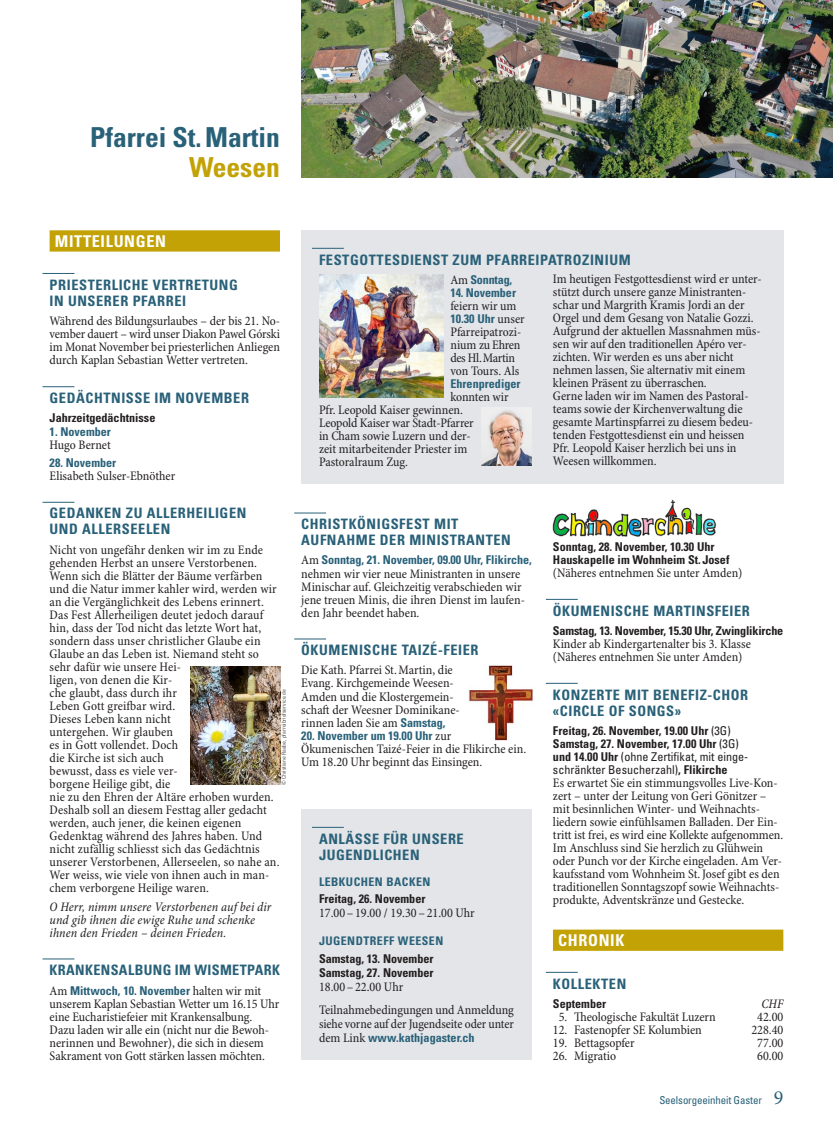
<style>
.page{position:relative;width:833px;height:1134px;background:#fff}
.page>*{position:absolute;margin:0;border:0;box-sizing:border-box;transform-origin:0 0}
.t1{font:700 condensed 27.5px "Univers LT Std";color:#296179}
.t2{font:700 condensed 27.5px "Univers LT Std";color:#c2a205}
.t3{font:700 condensed 16.25px "Univers LT Std";letter-spacing:.04em;color:#fff}
.t4{font:700 condensed 14.38px/16px "Univers LT Std";letter-spacing:.04em;color:#296179}
.t5{font:condensed 13.12px/13px "Minion Pro";color:#231f20}
.t6{font:italic condensed 13.12px/13px "Minion Pro";letter-spacing:.005em;color:#231f20}
.t7{font:700 condensed 12.12px/13px "Univers LT Std";color:#231f20}
.t8{font:700 condensed 12.12px "Univers LT Std";color:#296179}
.t9{font:700 condensed 11.88px "Univers LT Std";letter-spacing:.04em;color:#296179}
.t10{font:condensed 10.88px "Univers LT Std";letter-spacing:-.01em;color:#296179}
.t11{font:condensed 5.62px "Univers LT Std";color:#57585a}
.s1{font-family:"Minion Pro";font-weight:400;font-size:13.12px;color:#231f20}
.s2{font-family:"Univers LT Std";font-weight:700;font-size:12.12px;color:#296179}
.s3{font-weight:400}
.s4{font-family:"Minion Pro";font-stretch:normal;font-size:20px}
</style>
<div class="page">
<img style="left:301px;top:0;width:532px;height:177px">
<div style="left:50px;top:230px;width:230px;height:22px;background:#c2a205"></div>
<hr style="left:43px;top:273px;width:31px;height:1px;background:#296179">
<hr style="left:43px;top:386px;width:31px;height:1px;background:#296179">
<hr style="left:43px;top:502px;width:31px;height:1px;background:#296179">
<hr style="left:43px;top:959px;width:31px;height:1px;background:#296179">
<hr style="left:294px;top:513px;width:32px;height:1px;background:#296179">
<hr style="left:294px;top:639px;width:32px;height:1px;background:#296179">
<img style="left:469px;top:665px;width:64px;height:76px">
<hr style="left:546px;top:599px;width:32px;height:1px;background:#296179">
<hr style="left:546px;top:683px;width:32px;height:1px;background:#296179">
<div style="left:553px;top:929px;width:230px;height:22px;background:#c2a205"></div>
<hr style="left:546px;top:972px;width:32px;height:1px;background:#296179">
<img style="left:552px;top:499px;width:164px;height:38px">
<div style="left:301px;top:809px;width:230px;height:250px;background:#e3e5e8"></div>
<hr style="left:312px;top:827px;width:32px;height:1px;background:#296179">
<div style="left:301px;top:230px;width:482px;height:254px;background:#e3e5e8"></div>
<hr style="left:312px;top:248px;width:32px;height:1px;background:#296179">
<img style="left:482px;top:407px;width:49px;height:59px">
<img style="left:319px;top:275px;width:124px;height:122px">
<img style="left:191px;top:666px;width:89px;height:119px">
<h1 class="t1" style="left:90px;top:121px;width:191px">Pfarrei St.Martin</h1>
<h1 class="t2" style="left:189px;top:151px;width:92px">Weesen</h1>
<p class="t3" style="left:55px;top:231px;width:112px">MITTEILUNGEN</p>
<p class="t4" style="left:50px;top:276px;width:190px">PRIESTERLICHE VERTRETUNG<br>IN UNSERER PFARREI</p>
<p class="t5" style="left:50px;top:315px;width:232px;text-align:justify">Während des Bildungsurlaubes – der bis 21. No&shy;vember dauert – wird unser Diakon Pawel Górski im Monat November bei priesterlichen Anliegen durch Kaplan Sebastian Wetter vertreten.</p>
<p class="t4" style="left:50px;top:390px;width:201px">GEDÄCHTNISSE IM NOVEMBER</p>
<p class="t7" style="left:50px;top:411px;width:107px">Jahrzeitgedächtnisse</p>
<p class="t8" style="left:50px;top:424px;width:63px">1. November</p>
<p class="t5" style="left:50px;top:439px;width:63px">Hugo Bernet</p>
<p class="t8" style="left:50px;top:455px;width:68px">28. November</p>
<p class="t5" style="left:50px;top:470px;width:127px">Elisabeth Sulser-Ebnöther</p>
<p class="t4" style="left:50px;top:505px;width:198px">GEDANKEN ZU ALLERHEILIGEN<br>UND ALLERSEELEN</p>
<p class="t5" style="left:50px;top:544px;width:231px">Nicht von ungefähr denken wir im zu Ende gehenden Herbst an unsere Verstorbenen.<br>Wenn sich die Blätter der Bäume verfärben und die Natur immer kahler wird, werden wir an die Vergänglichkeit des Lebens erinnert.<br>Das Fest Allerheiligen deutet jedoch darauf hin, dass der Tod nicht das letzte Wort hat, sondern dass unser christlicher Glaube ein Glaube an das Leben ist. Niemand steht so sehr dafür wie unsere Hei-<br>ligen, von denen die Kir-<br>che glaubt, dass durch ihr<br>Leben Gott greifbar wird.<br>Dieses Leben kann nicht<br>untergehen. Wir glauben<br>es in Gott vollendet. Doch<br>die Kirche ist sich auch<br>bewusst, dass es viele ver-<br>borgene Heilige gibt, die<br>nie zu den Ehren der Altäre erhoben wurden.<br>Deshalb soll an diesem Festtag aller gedacht werden, auch jener, die keinen eigenen Gedenktag während des Jahres haben. Und nicht zufällig schliesst sich das Gedächtnis unserer Verstorbenen, Allerseelen, so nahe an.<br>Wer weiss, wie viele von ihnen auch in man&shy;chem verborgene Heilige waren.</p>
<p class="t6" style="left:50px;top:900px;width:223px">O Herr, nimm unsere Verstorbenen auf bei dir und gib ihnen die ewige Ruhe und schenke ihnen den Frieden – deinen Frieden.</p>
<p class="t4" style="left:50px;top:962px;width:232px">KRANKENSALBUNG IM WISMETPARK</p>
<p class="t8" style="left:50px;top:983px;width:213px"><span class="s1">Am</span> Mittwoch, 10. November <span class="s1">halten wir mit</span></p>
<p class="t5" style="left:50px;top:997px;width:231px">unserem Kaplan Sebastian Wetter um 16.15 Uhr eine Eucharistiefeier mit Krankensalbung.<br>Dazu laden wir alle ein (nicht nur die Bewoh&shy;nerinnen und Bewohner), die sich in diesem Sakrament von Gott stärken lassen möchten.</p>
<p class="t11" style="left:280px;top:785px;width:97px;rotate:-90deg">© Christiane Raabe, pfarreibriefservice.de</p>
<p class="t4" style="left:319px;top:251px;width:313px">FESTGOTTESDIENST ZUM PFARREIPATROZINIUM</p>
<p class="t8" style="left:450px;top:272px;width:63px"><span class="s1">Am</span> Sonntag,</p>
<p class="t8" style="left:450px;top:285px;width:67px">14. November</p>
<p class="t5" style="left:450px;top:299px;width:68px">feiern wir um</p>
<p class="t8" style="left:450px;top:311px;width:76px">10.30 Uhr <span class="s1">unser</span></p>
<p class="t5" style="left:450px;top:325px;width:72px">Pfarreipatrozi&shy;nium zu Ehren des Hl.Martin von Tours. Als</p>
<p class="t8" style="left:450px;top:376px;width:72px">Ehrenprediger</p>
<p class="t5" style="left:319px;top:390px;width:191px;text-indent:131px">konnten wir<br>Pfr. Leopold Kaiser gewinnen.<br>Leopold Kaiser war Stadt-Pfarrer<br>in Cham sowie Luzern und der-<br>zeit mitarbeitender Priester im<br>Pastoralraum Zug.</p>
<p class="t5" style="left:553px;top:273px;width:210px">Im heutigen Festgottesdienst wird er unter&shy;stützt durch unsere ganze Ministranten&shy;schar und Margrith Kramis Jordi an der Orgel und dem Gesang von Natalie Gozzi.<br>Aufgrund der aktuellen Massnahmen müs&shy;sen wir auf den traditionellen Apéro ver&shy;zichten. Wir werden es uns aber nicht nehmen lassen, Sie alternativ mit einem kleinen Präsent zu überraschen.<br>Gerne laden wir im Namen des Pastoral&shy;teams sowie der Kirchenverwaltung die gesamte Martinspfarrei zu diesem bedeu&shy;tenden Festgottesdienst ein und heissen Pfr. Leopold Kaiser herzlich bei uns in Weesen willkommen.</p>
<p class="t4" style="left:301px;top:516px;width:211px">CHRISTKÖNIGSFEST MIT<br>AUFNAHME DER MINISTRANTEN</p>
<p class="t8" style="left:301px;top:553px;width:232px"><span class="s1">Am</span> Sonntag, 21. November, 09.00 Uhr, Flikirche,</p>
<p class="t5" style="left:301px;top:567px;width:225px">nehmen wir vier neue Ministranten in unsere Minischar auf. Gleichzeitig verabschieden wir jene treuen Minis, die ihren Dienst im laufen&shy;den Jahr beendet haben.</p>
<p class="t4" style="left:301px;top:642px;width:179px">ÖKUMENISCHE TAIZÉ-FEIER</p>
<p class="t5" style="left:301px;top:664px;width:160px">Die Kath. Pfarrei St.Martin, die<br>Evang. Kirchgemeinde Weesen-<br>Amden und die Klostergemein&shy;schaft der Weesner Dominikane&shy;rinnen laden Sie am <span class="s2">Samstag,</span></p>
<p class="t8" style="left:301px;top:728px;width:151px">20. November um 19.00 Uhr <span class="s1">zur</span></p>
<p class="t5" style="left:301px;top:743px;width:226px">Ökumenischen Taizé-Feier in die Flikirche ein.<br>Um 18.20 Uhr beginnt das Einsingen.</p>
<p class="t4" style="left:319px;top:830px;width:146px">ANLÄSSE FÜR UNSERE<br>JUGENDLICHEN</p>
<p class="t9" style="left:319px;top:874px;width:113px">LEBKUCHEN BACKEN</p>
<p class="t7" style="left:319px;top:892px;width:108px">Freitag, 26. November</p>
<p class="t5" style="left:319px;top:907px;width:157px">17.00–19.00 / 19.30–21.00 Uhr</p>
<p class="t9" style="left:319px;top:933px;width:126px">JUGENDTREFF WEESEN</p>
<p class="t7" style="left:319px;top:951px;width:116px;line-height:14px">Samstag, 13. November<br>Samstag, 27. November</p>
<p class="t5" style="left:319px;top:975px;width:196px;line-height:23.8px">18.00–22.00 Uhr<br>Teilnahmebedingungen und Anmeldung</p>
<p class="t5" style="left:319px;top:1018px;width:196px">siehe vorne auf der Jugendseite oder unter</p>
<p class="t8" style="left:319px;top:1030px;width:157px"><span class="s1">dem Link</span> www.kathjagaster.ch</p>
<p class="t7" style="left:553px;top:540px;width:178px">Sonntag, 28. November, 10.30 Uhr<br>Hauskapelle im Wohnheim St.Josef</p>
<p class="t5" style="left:553px;top:566px;width:191px">(Näheres entnehmen Sie unter Amden)</p>
<p class="t4" style="left:553px;top:602px;width:198px">ÖKUMENISCHE MARTINSFEIER</p>
<p class="t7" style="left:553px;top:624px;width:232px">Samstag, 13. November, 15.30 Uhr, Zwinglikirche</p>
<p class="t5" style="left:553px;top:637px;width:199px">Kinder ab Kindergartenalter bis 3. Klasse (Näheres entnehmen Sie unter Amden)</p>
<p class="t4" style="left:553px;top:686px;width:197px">KONZERTE MIT BENEFIZ-CHOR «CIRCLE OF SONGS»</p>
<p class="t7" style="left:553px;top:724px;width:197px">Freitag, 26. November, 19.00 Uhr <span class="s3">(3G)<br></span>Samstag, 27. November, 17.00 Uhr <span class="s3">(3G) </span>und 14.00 Uhr <span class="s3">(ohne Zertifikat, mit einge&shy;schränkter Besucherzahl)</span>, Flikirche</p>
<p class="t5" style="left:553px;top:776px;width:232px">Es erwartet Sie ein stimmungsvolles Live-Kon&shy;zert – unter der Leitung von Geri Gönitzer – mit besinnlichen Winter- und Weihnachts&shy;liedern sowie einfühlsamen Balladen. Der Ein&shy;tritt ist frei, es wird eine Kollekte aufgenommen.<br>Im Anschluss sind Sie herzlich zu Glühwein oder Punch vor der Kirche eingeladen. Am Ver&shy;kaufsstand vom Wohnheim St.Josef gibt es den traditionellen Sonntagszopf sowie Weihnachts&shy;produkte, Adventskränze und Gestecke.</p>
<p class="t3" style="left:558px;top:930px;width:68px">CHRONIK</p>
<p class="t4" style="left:553px;top:975px;width:75px">KOLLEKTEN</p>
<p class="t7" style="left:553px;top:997px;width:55px">September</p>
<p class="t6" style="left:761px;top:997px;width:23px">CHF</p>
<p class="t5" style="left:559px;top:1010px;width:158px">5. Theologische Fakultät Luzern</p>
<p class="t5" style="left:757px;top:1010px;width:28px">42.00</p>
<p class="t5" style="left:553px;top:1023px;width:150px">12. Fastenopfer SE Kolumbien</p>
<p class="t5" style="left:751px;top:1023px;width:33px">228.40</p>
<p class="t5" style="left:553px;top:1036px;width:83px">19. Bettagsopfer</p>
<p class="t5" style="left:757px;top:1036px;width:28px">77.00</p>
<p class="t5" style="left:553px;top:1049px;width:65px">26. Migratio</p>
<p class="t5" style="left:757px;top:1049px;width:28px">60.00</p>
<p class="t10" style="left:659px;top:1094px;width:125px">Seelsorgeeinheit Gaster <span class="s4">9</span></p>
</div>
